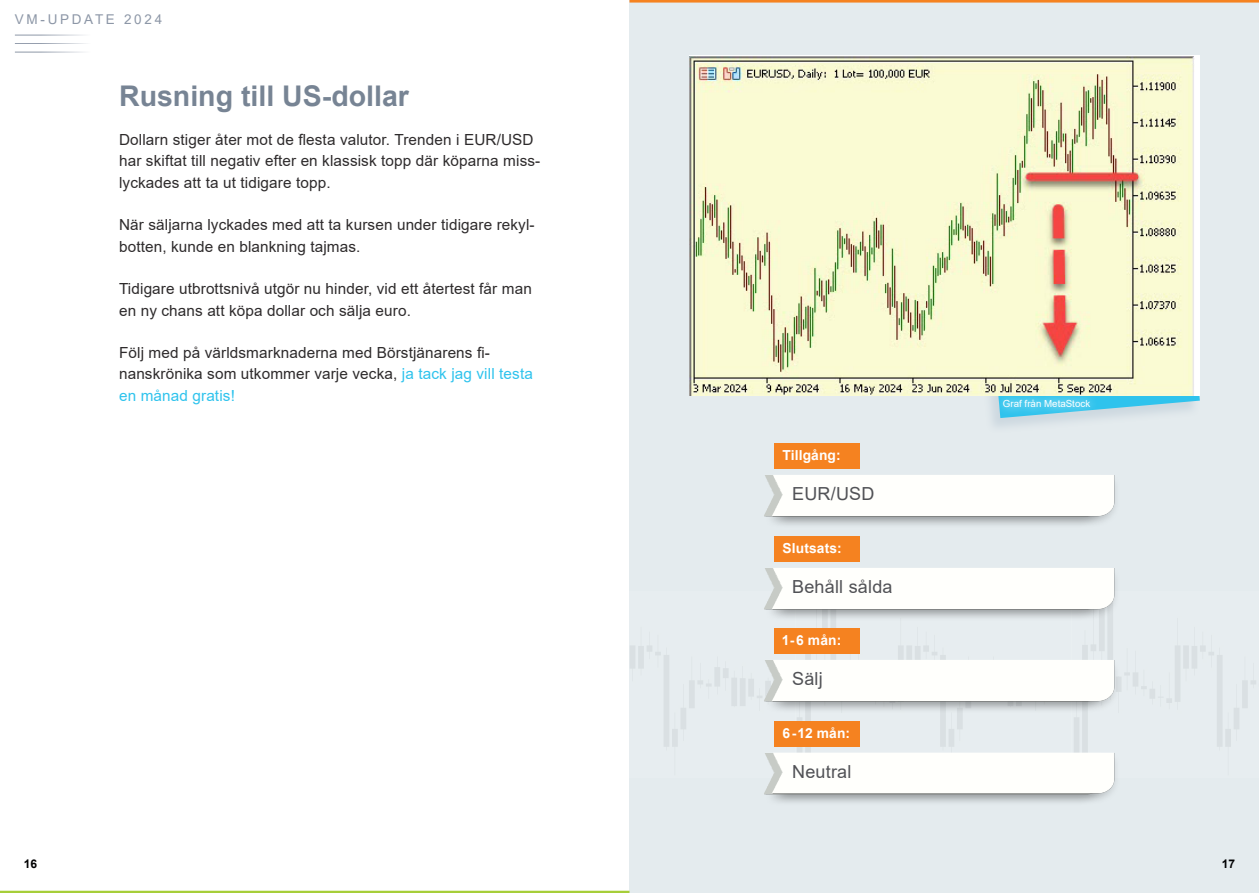
<style>
.page{position:relative;width:1259px;height:893px;background:#fff}
.page>*{position:absolute;margin:0;border:0;box-sizing:border-box;transform-origin:0 0}
.RUBBE_2020{font:700 28.5px "Arial";color:#778494}
.TABELLTEXT_2020{font:18px "Arial";letter-spacing:.01em;color:#515256}
.BRÖD_2020{font:15.3px/21.3px "Arial";letter-spacing:.01em;color:#2e2b2c}
.t1{font:700 13.8px "Arial";letter-spacing:.01em;color:#fff}
.t2{font:13.5px "Arial";letter-spacing:.2em;color:#8d97a7}
.t3{font:700 12px "Arial";color:#000002}
.t4{font:9.75px "Arial";color:#fff}
.s1{color:#2fc3ed}
</style>
<div class="page">
<div style="left:629px;top:0;width:630px;height:893px;background:#e4ebee"></div>
<img style="left:630px;top:628px;width:626px;height:118px">
<div style="left:977px;top:306px;width:223px;height:128px;background:#89a2b7;opacity:.25"></div>
<svg style="left:992px;top:395px;width:207px;height:23px"></svg>
<div style="left:994px;top:391px;width:104px;height:25px;background:#fff;opacity:.75"></div>
<div style="left:774px;top:721px;width:85px;height:25px;background:#f58220"></div>
<div style="left:774px;top:628px;width:85px;height:26px;background:#f58220"></div>
<div style="left:774px;top:536px;width:85px;height:25px;background:#f58220"></div>
<div style="left:774px;top:443px;width:85px;height:26px;background:#f58220"></div>
<hr style="left:15px;top:35px;width:115px;height:1px;background:#8d97a7">
<hr style="left:15px;top:43px;width:115px;height:1px;background:#8d97a7">
<hr style="left:15px;top:52px;width:115px;height:1px;background:#8d97a7">
<img style="left:747px;top:641px;width:8px;height:80px">
<hr style="left:629px;top:0;width:630px;height:3px;background:#f58220">
<hr style="left:0;top:891px;width:629px;height:2px;background:#a6ce39">
<img style="left:755px;top:733px;width:371px;height:70px">
<img style="left:755px;top:641px;width:371px;height:80px">
<img style="left:764px;top:548px;width:352px;height:80px">
<img style="left:764px;top:456px;width:352px;height:69px">
<img style="left:689px;top:56px;width:505px;height:339px">
<p class="t2" style="left:15px;top:10px;width:149px">VM-UPDATE 2024</p>
<p class="RUBBE_2020" style="left:119px;top:76px;width:291px">Rusning till US-dollar</p>
<p class="BRÖD_2020" style="left:119px;top:129px;width:423px">Dollarn stiger åter mot de flesta valutor. Trenden i EUR/USD har skiftat till negativ efter en klassisk topp där köparna miss&shy;lyckades att ta ut tidigare topp.</p>
<p class="BRÖD_2020" style="left:119px;top:214px;width:417px">När säljarna lyckades med att ta kursen under tidigare rekyl&shy;botten, kunde en blankning tajmas.</p>
<p class="BRÖD_2020" style="left:119px;top:278px;width:414px">Tidigare utbrottsnivå utgör nu hinder, vid ett återtest får man en ny chans att köpa dollar och sälja euro.</p>
<p class="BRÖD_2020" style="left:119px;top:342px;width:415px">Följ med på världsmarknaderna med Börstjänarens fi&shy;nanskrönika som utkommer varje vecka, <span class="s1">ja tack jag vill testa en månad gratis!</span></p>
<p class="t1" style="left:782px;top:445px;width:60px">Tillgång:</p>
<p class="TABELLTEXT_2020" style="left:792px;top:482px;width:84px">EUR/USD</p>
<p class="t1" style="left:782px;top:538px;width:61px">Slutsats:</p>
<p class="TABELLTEXT_2020" style="left:792px;top:574px;width:102px">Behåll sålda</p>
<p class="t1" style="left:782px;top:631px;width:61px">1-6 mån:</p>
<p class="TABELLTEXT_2020" style="left:792px;top:667px;width:32px">Sälj</p>
<p class="t1" style="left:782px;top:723px;width:69px">6-12 mån:</p>
<p class="TABELLTEXT_2020" style="left:792px;top:759px;width:61px">Neutral</p>
<p class="t4" style="left:1003px;top:397px;width:89px">Graf från MetaStock</p>
<p class="t3" style="left:24px;top:856px;width:15px">16</p>
<p class="t3" style="left:1221px;top:856px;width:15px">17</p>
</div>
